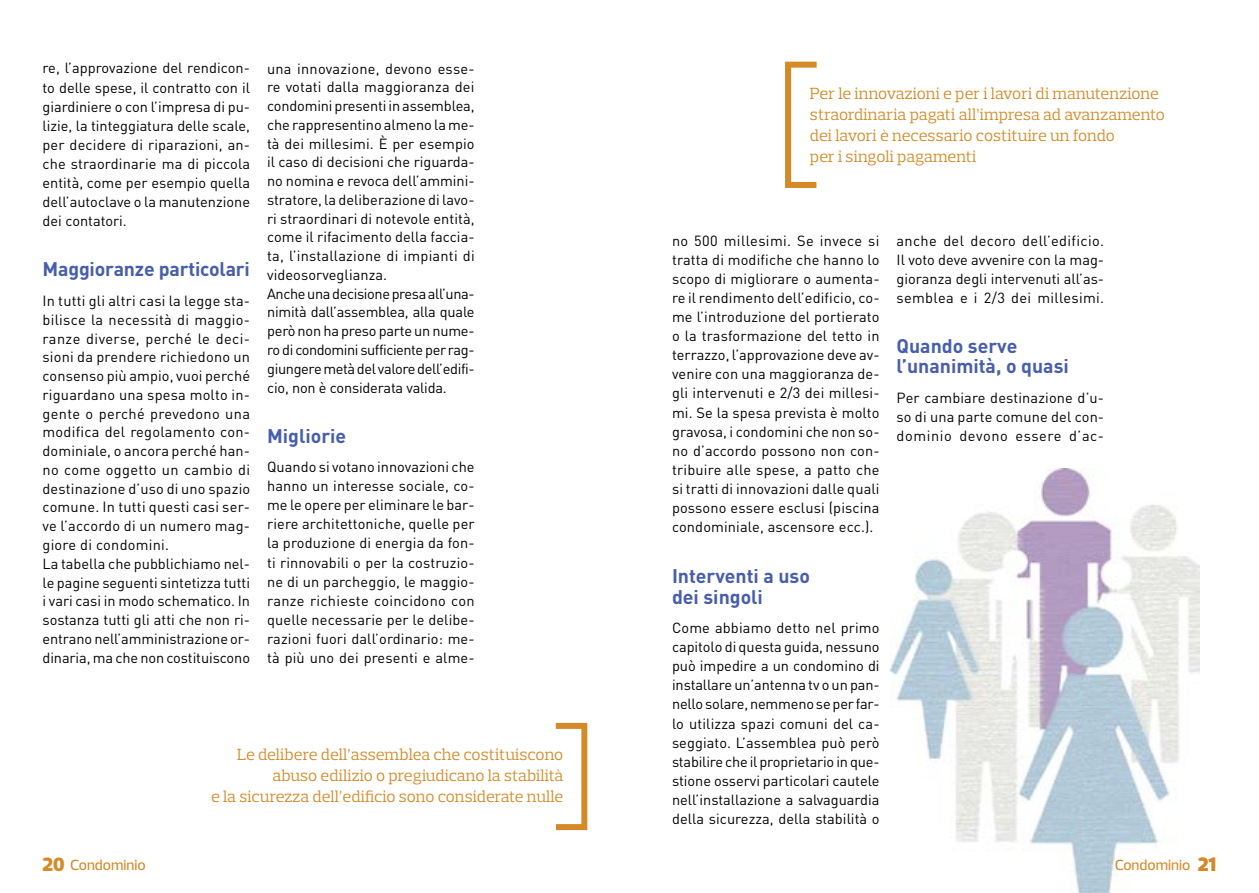
<style>
.page{position:relative;width:1259px;height:893px;background:#fff}
.page>*{position:absolute;margin:0;border:0;box-sizing:border-box;transform-origin:0 0}
.tit3{font:700 19.5px/20.2px "DIN Pro";color:#475eac}
.tit2ok{font:900 19.5px "Prelo";color:#d58a27}
.FRASETTONEOK{font:16.5px/21px "Prelo Slab";color:#d58a27}
.testatina{font:500 15px "Prelo";color:#d58a27}
.txt_ok{font:14.55px/19px "DIN Pro";letter-spacing:.005em;color:#000;text-align:justify}
.txt_ok-2{font:14.55px "DIN Pro";letter-spacing:.025em;color:#000}
.s1{font-weight:900;font-size:19.5px}
</style>
<div class="page">
<div style="left:553px;top:723px;width:34px;height:107px;border:6px solid #d58a27"></div>
<div style="left:785px;top:62px;width:34px;height:126px;border:6px solid #d58a27"></div>
<img style="left:890px;top:469px;width:309px;height:424px">
<p class="txt_ok" style="left:43px;top:57px;width:209px">re, l’approvazione del rendicon&shy;to delle spese, il contratto con il giardiniere o con l’impresa di pu&shy;lizie, la tinteggiatura delle scale, per decidere di riparazioni, an&shy;che straordinarie ma di piccola entità, come per esempio quella dell’autoclave o la manutenzione dei contatori.</p>
<p class="tit3" style="left:43px;top:256px;width:209px">Maggioranze particolari</p>
<p class="txt_ok" style="left:43px;top:290px;width:209px">In tutti gli altri casi la legge sta&shy;bilisce la necessità di maggio&shy;ranze diverse, perché le deci&shy;sioni da prendere richiedono un consenso più ampio, vuoi perché riguardano una spesa molto in&shy;gente o perché prevedono una modifica del regolamento con&shy;dominiale, o ancora perché han&shy;no come oggetto un cambio di destinazione d’uso di uno spazio comune. In tutti questi casi ser&shy;ve l’accordo di un numero mag&shy;giore di condomini.</p>
<p class="txt_ok" style="left:43px;top:553px;width:209px">La tabella che pubblichiamo nel&shy;le pagine seguenti sintetizza tutti i vari casi in modo schematico. In sostanza tutti gli atti che non ri&shy;entrano nell’amministrazione or&shy;dinaria, ma che non costituiscono</p>
<p class="txt_ok" style="left:267px;top:58px;width:209px">una innovazione, devono esse&shy;re votati dalla maggioranza dei condomini presenti in assemblea, che rappresentino almeno la me&shy;tà dei millesimi. È per esempio il caso di decisioni che riguarda&shy;no nomina e revoca dell’ammini&shy;stratore, la deliberazione di lavo&shy;ri straordinari di notevole entità, come il rifacimento della faccia&shy;ta, l’installazione di impianti di videosorveglianza.</p>
<p class="txt_ok" style="left:267px;top:283px;width:209px">Anche una decisione presa all’una&shy;nimità dall’assemblea, alla quale però non ha preso parte un nume&shy;ro di condomini sufficiente per rag&shy;giungere metà del valore dell’edifi&shy;cio, non è considerata valida.</p>
<p class="tit3" style="left:267px;top:423px;width:81px">Migliorie</p>
<p class="txt_ok" style="left:267px;top:456px;width:209px">Quando si votano innovazioni che hanno un interesse sociale, co&shy;me le opere per eliminare le bar&shy;riere architettoniche, quelle per la produzione di energia da fon&shy;ti rinnovabili o per la costruzio&shy;ne di un parcheggio, le maggio&shy;ranze richieste coincidono con quelle necessarie per le delibe&shy;razioni fuori dall’ordinario: me&shy;tà più uno dei presenti e alme-</p>
<p class="testatina" style="left:43px;top:856px;width:105px"><span class="s1">20</span> Condominio</p>
<p class="FRASETTONEOK" style="left:237px;top:744px;width:328px">Le delibere dell’assemblea che costituiscono</p>
<p class="FRASETTONEOK" style="left:272px;top:765px;width:292px">abuso edilizio o pregiudicano la stabilità</p>
<p class="FRASETTONEOK" style="left:211px;top:786px;width:354px">e la sicurezza dell’edificio sono considerate nulle</p>
<p class="FRASETTONEOK" style="left:810px;top:83px;width:356px">Per le innovazioni e per i lavori di manutenzione straordinaria pagati all’impresa ad avanzamento</p>
<p class="FRASETTONEOK" style="left:810px;top:125px;width:306px">dei lavori è necessario costituire un fondo</p>
<p class="FRASETTONEOK" style="left:810px;top:146px;width:168px">per i singoli pagamenti</p>
<p class="txt_ok" style="left:672px;top:230px;width:209px">no 500 millesimi. Se invece si tratta di modifiche che hanno lo scopo di migliorare o aumenta&shy;re il rendimento dell’edificio, co&shy;me l’introduzione del portierato o la trasformazione del tetto in terrazzo, l’approvazione deve av&shy;venire con una maggioranza de&shy;gli intervenuti e 2/3 dei millesi&shy;mi. Se la spesa prevista è molto gravosa, i condomini che non so&shy;no d’accordo possono non con&shy;tribuire alle spese, a patto che si tratti di innovazioni dalle quali possono essere esclusi (piscina condominiale, ascensore ecc.).</p>
<p class="tit3" style="left:672px;top:563px;width:139px">Interventi a uso</p>
<p class="tit3" style="left:672px;top:584px;width:92px">dei singoli</p>
<p class="txt_ok" style="left:672px;top:617px;width:209px">Come abbiamo detto nel primo capitolo di questa guida, nessuno può impedire a un condomino di installare un’antenna tv o un pan&shy;nello solare, nemmeno se per far&shy;lo utilizza spazi comuni del ca&shy;seggiato. L’assemblea può però stabilire che il proprietario in que&shy;stione osservi particolari cautele nell’installazione a salvaguardia della sicurezza, della stabilità o</p>
<p class="txt_ok-2" style="left:896px;top:229px;width:209px">anche del decoro dell’edificio.</p>
<p class="txt_ok" style="left:896px;top:249px;width:209px">Il voto deve avvenire con la mag&shy;gioranza degli intervenuti all’as&shy;semblea e i 2/3 dei millesimi.</p>
<p class="tit3" style="left:896px;top:334px;width:174px">Quando serve l’unanimità, o quasi</p>
<p class="txt_ok" style="left:896px;top:387px;width:209px">Per cambiare destinazione d’u&shy;so di una parte comune del con&shy;dominio devono essere d’ac-</p>
<p class="testatina" style="left:1114px;top:856px;width:77px">Condominio</p>
<p class="tit2ok" style="left:1197px;top:853px;width:20px">21</p>
</div>
